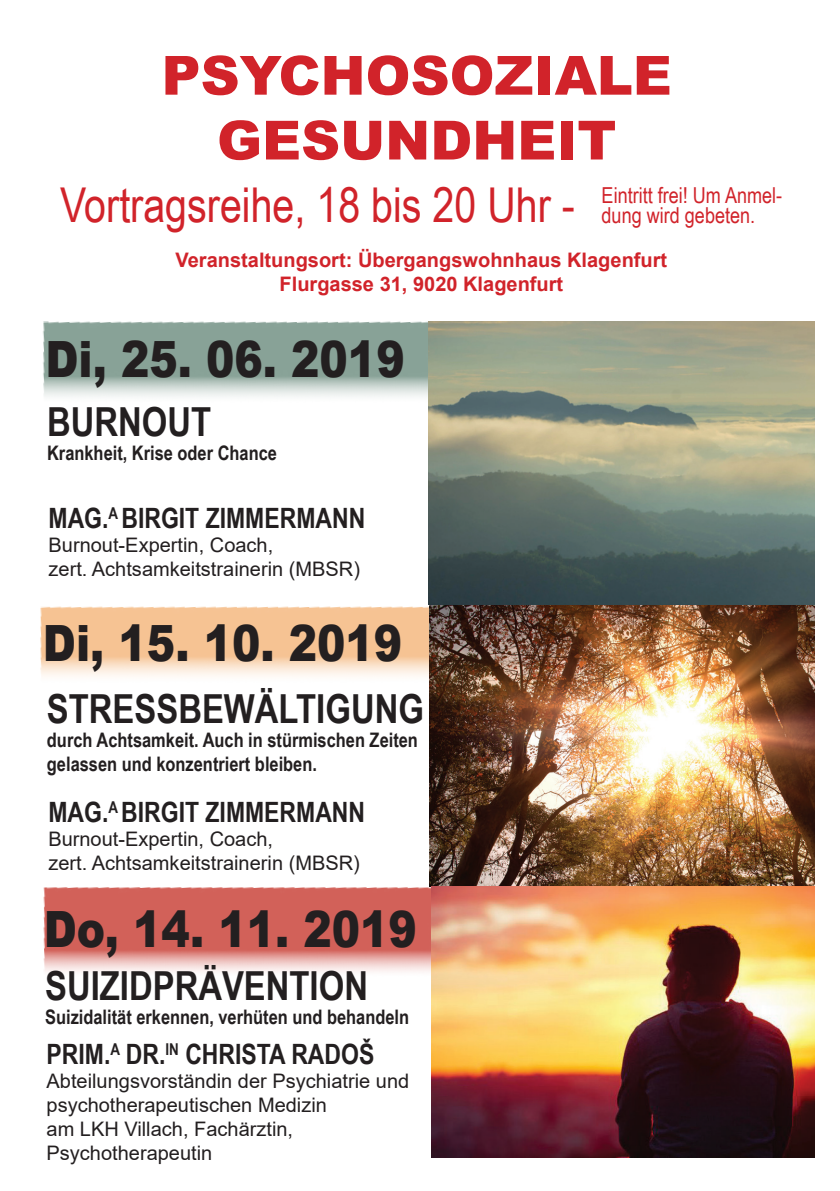
<style>
.page{position:relative;width:840px;height:1191px;background:#fff}
.page>*{position:absolute;margin:0;border:0;box-sizing:border-box;transform-origin:0 0}
.t1{font:900 54px/64.8px "Arial";color:#d1232a;text-align:center}
.t2{font:900 50px "Arial";color:#231f20;scale:.85 1}
.t3{font:48px "Arial Narrow";color:#d1232a}
.t4{font:700 40px "Arial Narrow";color:#231f20}
.t5{font:700 28px "Arial Narrow";color:#231f20}
.t6{font:22px/20px "Arial Narrow";color:#d1232a}
.t7{font:20px/24px "Arial";color:#231f20}
.t8{font:700 20px/24px "Arial Narrow";color:#231f20}
.t9{font:700 20px/24px "Arial";color:#d1232a;text-align:center}
</style>
<div class="page">
<svg style="left:43px;top:886px;width:388px;height:86px;background:#d97c75"></svg>
<svg style="left:43px;top:321px;width:385px;height:76px;background:#9db2a9"></svg>
<svg style="left:40px;top:606px;width:388px;height:70px;background:#f7cda5"></svg>
<img style="left:428px;top:321px;width:386px;height:565px">
<img style="left:431px;top:886px;width:383px;height:271px">
<h1 class="t1" style="left:161px;top:41px;width:511px">PSYCHOSOZIALE<br>GESUNDHEIT</h1>
<h3 class="t3" style="left:60px;top:170px;width:516px">Vortragsreihe, 18 bis 20 Uhr -</h3>
<p class="t6" style="left:601px;top:185px;width:182px">Eintritt frei! Um Anmel&shy;dung wird gebeten.</p>
<p class="t9" style="left:175px;top:248px;width:493px">Veranstaltungsort: Übergangswohnhaus Klagenfurt<br>Flurgasse 31, 9020 Klagenfurt</p>
<h2 class="t2" style="left:45px;top:323px;width:424px">Di, 25. 06. 2019</h2>
<h3 class="t4" style="left:47px;top:392px;width:164px">BURNOUT</h3>
<p class="t8" style="left:47px;top:440px;width:231px">Krankheit, Krise oder Chance</p>
<h3 class="t5" style="left:48px;top:497px;width:318px">Mag.<sup>a</sup> Birgit ZIMMERMANN</h3>
<p class="t7" style="left:48px;top:533px;width:313px">Burnout-Expertin, Coach,<br>zert. Achtsamkeitstrainerin (MBSR)</p>
<h2 class="t2" style="left:43px;top:606px;width:424px">Di, 15. 10. 2019</h2>
<h3 class="t4" style="left:47px;top:678px;width:89px">Stressbe</h3>
<h3 class="t4" style="left:224px;top:678px;width:201px">wältigun g</h3>
<p class="t8" style="left:47px;top:727px;width:372px">durch Achtsamkeit. Auch in stürmischen Zeiten gelassen und konzentriert bleiben.</p>
<h3 class="t5" style="left:48px;top:791px;width:318px">Mag.<sup>a</sup> Birgit ZIMMERMANN</h3>
<p class="t7" style="left:48px;top:827px;width:313px">Burnout-Expertin, Coach,<br>zert. Achtsamkeitstrainerin (MBSR)</p>
<h2 class="t2" style="left:44px;top:893px;width:440px">Do, 14. 11. 2019</h2>
<h3 class="t4" style="left:45px;top:955px;width:319px">SUIZIDPRÄVENTIOn</h3>
<p class="t8" style="left:45px;top:1004px;width:365px">Suizidalität erkennen, verhüten und behandeln</p>
<h3 class="t5" style="left:46px;top:1033px;width:329px">Prim.<sup>a</sup> Dr.<sup>in</sup> Christa Radoš</h3>
<p class="t7" style="left:46px;top:1069px;width:364px">Abteilungsvorständin der Psychiatrie und psychotherapeutischen Medizin<br>am LKH Villach, Fachärztin,<br>Psychotherapeutin</p>
</div>
